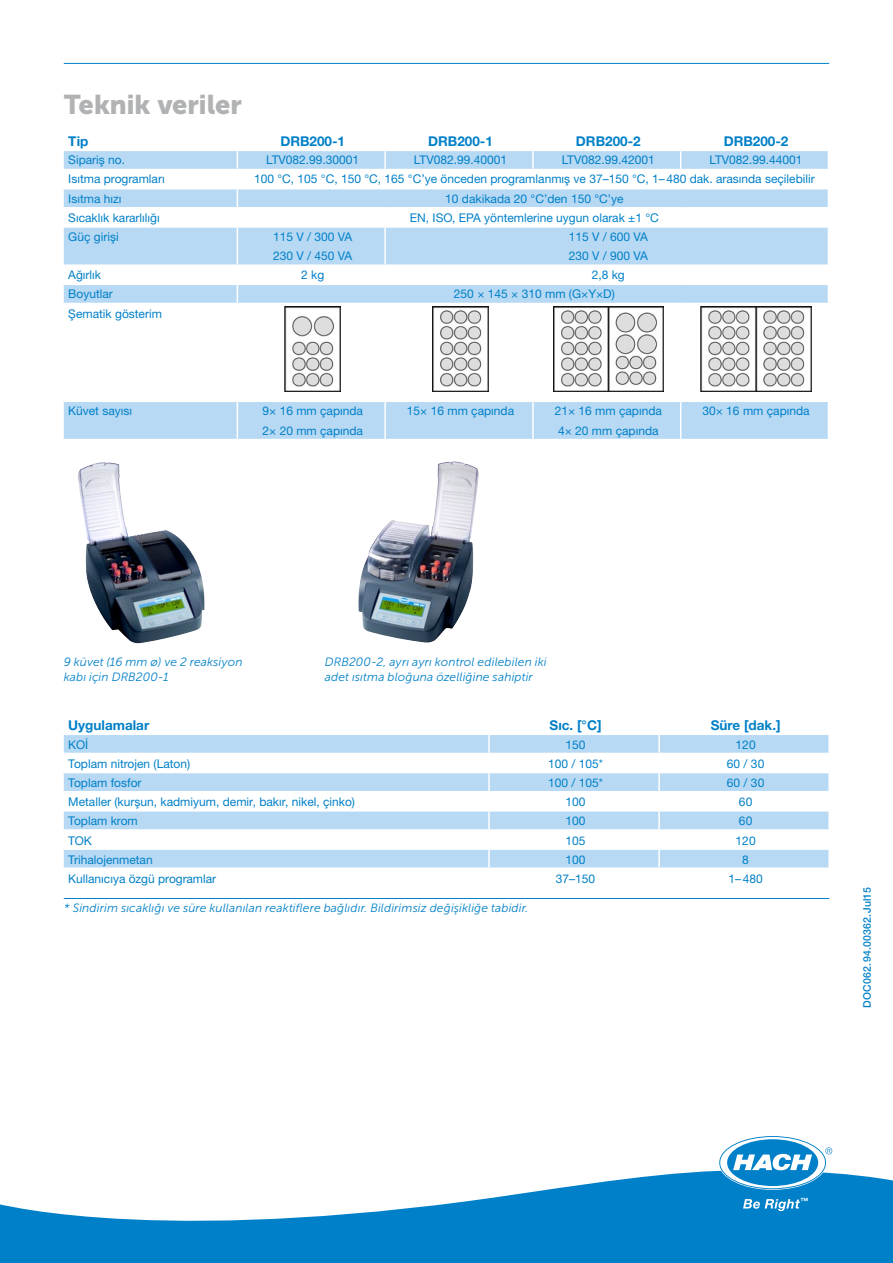
<style>
.page{position:relative;width:893px;height:1263px;background:#fff}
.page>*{position:absolute;margin:0;border:0;box-sizing:border-box;transform-origin:0 0}
.t1{font:27px "Museo Sans Cyrl 900";color:#b1b2b3}
.t2{font:700 13.5px "Helvetica Neue LTW1 G";color:#0080c8}
.t3{font:12px/19.5px "Helvetica Neue LTW1 G";color:#0080c8}
.t4{font:italic 12px/15px "Museo Sans Cyrl 300";letter-spacing:.015em;color:#0080c8}
.t5{font:500 10.5px "Helvetica Neue LTW1 G";letter-spacing:.02em;color:#0080c8}
</style>
<div class="page">
<hr style="left:64px;top:63px;width:765px;height:1px;background:#0080c8">
<svg style="left:0;top:1170px;width:893px;height:93px;fill:#0080c8"></svg>
<svg style="left:720px;top:1137px;width:112px;height:51px"></svg>
<svg style="left:743px;top:1198px;width:65px;height:13px"></svg>
<img style="left:78px;top:462px;width:127px;height:181px">
<img style="left:358px;top:461px;width:121px;height:182px">
<hr style="left:64px;top:898px;width:765px;height:1px;background:#0080c8">
<svg style="left:64px;top:735px;width:765px;height:133px"></svg>
<svg style="left:64px;top:151px;width:764px;height:288px;fill:#b7d9f4"></svg>
<svg style="left:384px;top:151px;width:2px;height:18px"></svg>
<svg style="left:532px;top:151px;width:2px;height:18px"></svg>
<svg style="left:680px;top:151px;width:1px;height:18px"></svg>
<hr style="left:64px;top:169px;width:173px;height:1px;background:#fff">
<hr style="left:237px;top:169px;width:148px;height:1px;background:#fff">
<hr style="left:385px;top:169px;width:148px;height:1px;background:#fff">
<hr style="left:533px;top:169px;width:148px;height:1px;background:#fff">
<hr style="left:681px;top:169px;width:148px;height:1px;background:#fff">
<hr style="left:64px;top:188px;width:173px;height:1px;background:#fff">
<hr style="left:237px;top:188px;width:148px;height:1px;background:#fff">
<hr style="left:385px;top:188px;width:148px;height:1px;background:#fff">
<hr style="left:533px;top:188px;width:148px;height:1px;background:#fff">
<hr style="left:681px;top:188px;width:148px;height:1px;background:#fff">
<hr style="left:64px;top:207px;width:173px;height:2px;background:#fff">
<hr style="left:237px;top:207px;width:148px;height:2px;background:#fff">
<svg style="left:237px;top:150px;width:1px;height:76px"></svg>
<hr style="left:385px;top:207px;width:148px;height:2px;background:#fff">
<hr style="left:533px;top:207px;width:148px;height:2px;background:#fff">
<hr style="left:681px;top:207px;width:148px;height:2px;background:#fff">
<hr style="left:64px;top:226px;width:173px;height:2px;background:#fff">
<hr style="left:237px;top:226px;width:148px;height:2px;background:#fff">
<hr style="left:237px;top:228px;width:1px;height:36px;background:#fff">
<hr style="left:385px;top:226px;width:148px;height:2px;background:#fff">
<hr style="left:384px;top:228px;width:2px;height:36px;background:#fff">
<hr style="left:533px;top:226px;width:148px;height:2px;background:#fff">
<hr style="left:681px;top:226px;width:148px;height:2px;background:#fff">
<hr style="left:64px;top:264px;width:173px;height:2px;background:#fff">
<hr style="left:237px;top:264px;width:148px;height:2px;background:#fff">
<hr style="left:385px;top:264px;width:148px;height:2px;background:#fff">
<svg style="left:384px;top:266px;width:2px;height:18px"></svg>
<hr style="left:533px;top:264px;width:148px;height:2px;background:#fff">
<hr style="left:681px;top:264px;width:148px;height:2px;background:#fff">
<hr style="left:64px;top:284px;width:173px;height:1px;background:#fff">
<hr style="left:237px;top:284px;width:148px;height:1px;background:#fff">
<svg style="left:237px;top:266px;width:1px;height:37px"></svg>
<hr style="left:385px;top:284px;width:148px;height:1px;background:#fff">
<hr style="left:533px;top:284px;width:148px;height:1px;background:#fff">
<hr style="left:681px;top:284px;width:148px;height:1px;background:#fff">
<hr style="left:64px;top:303px;width:173px;height:1px;background:#fff">
<hr style="left:237px;top:303px;width:148px;height:1px;background:#fff">
<hr style="left:237px;top:304px;width:1px;height:97px;background:#fff">
<hr style="left:385px;top:303px;width:148px;height:1px;background:#fff">
<hr style="left:384px;top:304px;width:2px;height:97px;background:#fff">
<hr style="left:533px;top:303px;width:148px;height:1px;background:#fff">
<hr style="left:532px;top:304px;width:2px;height:97px;background:#fff">
<hr style="left:681px;top:303px;width:148px;height:1px;background:#fff">
<hr style="left:680px;top:304px;width:1px;height:97px;background:#fff">
<hr style="left:64px;top:401px;width:173px;height:1px;background:#fff">
<hr style="left:237px;top:401px;width:148px;height:1px;background:#fff">
<hr style="left:237px;top:402px;width:1px;height:37px;background:#fff">
<hr style="left:385px;top:401px;width:148px;height:1px;background:#fff">
<hr style="left:384px;top:402px;width:2px;height:37px;background:#fff">
<hr style="left:533px;top:401px;width:148px;height:1px;background:#fff">
<hr style="left:532px;top:402px;width:2px;height:37px;background:#fff">
<hr style="left:681px;top:401px;width:148px;height:1px;background:#fff">
<hr style="left:680px;top:402px;width:1px;height:37px;background:#fff">
<img style="left:285px;top:306px;width:56px;height:85px">
<img style="left:433px;top:306px;width:55px;height:85px">
<img style="left:553px;top:306px;width:110px;height:85px">
<img style="left:701px;top:306px;width:110px;height:85px">
<h1 class="t1" style="left:64px;top:89px;width:180px">Teknik veriler</h1>
<p class="t2" style="left:68px;top:133px;width:22px">Tip</p>
<p class="t2" style="left:280px;top:133px;width:66px">DRB200-1</p>
<p class="t2" style="left:428px;top:133px;width:66px">DRB200-1</p>
<p class="t2" style="left:576px;top:133px;width:66px">DRB200-2</p>
<p class="t2" style="left:724px;top:133px;width:66px">DRB200-2</p>
<p class="t3" style="left:68px;top:150px;width:58px">Sipariş no.</p>
<p class="t3" style="left:266px;top:150px;width:95px">LTV082.99.30001</p>
<p class="t3" style="left:414px;top:150px;width:95px">LTV082.99.40001</p>
<p class="t3" style="left:562px;top:150px;width:95px">LTV082.99.42001</p>
<p class="t3" style="left:709px;top:150px;width:95px">LTV082.99.44001</p>
<p class="t3" style="left:68px;top:169px;width:98px">Isıtma programları</p>
<p class="t3" style="left:254px;top:169px;width:562px">100 °C, 105 °C, 150 °C, 165 °C’ye önceden programlanmış ve 37–150 °C, 1–480 dak. arasında seçilebilir</p>
<p class="t3" style="left:68px;top:188px;width:55px">Isıtma hızı</p>
<p class="t3" style="left:445px;top:188px;width:180px">10 dakikada 20 °C’den 150 °C’ye</p>
<p class="t3" style="left:68px;top:208px;width:93px">Sıcaklık kararlılığı</p>
<p class="t3" style="left:410px;top:208px;width:250px">EN, ISO, EPA yöntemlerine uygun olarak ±1 °C</p>
<p class="t3" style="left:68px;top:227px;width:52px">Güç girişi</p>
<p class="t3" style="left:273px;top:227px;width:81px">115 V / 300 VA<br>230 V / 450 VA</p>
<p class="t3" style="left:569px;top:227px;width:81px">115 V / 600 VA<br>230 V / 900 VA</p>
<p class="t3" style="left:68px;top:265px;width:34px">Ağırlık</p>
<p class="t3" style="left:301px;top:265px;width:25px">2 kg</p>
<p class="t3" style="left:592px;top:265px;width:35px">2,8 kg</p>
<p class="t3" style="left:68px;top:284px;width:46px">Boyutlar</p>
<p class="t3" style="left:454px;top:284px;width:162px">250 × 145 × 310 mm (G×Y×D)</p>
<p class="t3" style="left:68px;top:304px;width:95px">Şematik gösterim</p>
<p class="t3" style="left:68px;top:401px;width:65px">Küvet sayısı</p>
<p class="t3" style="left:262px;top:401px;width:102px">9× 16 mm çapında<br>2× 20 mm çapında</p>
<p class="t3" style="left:407px;top:401px;width:109px">15× 16 mm çapında</p>
<p class="t3" style="left:555px;top:401px;width:109px">21× 16 mm çapında<br>4× 20 mm çapında</p>
<p class="t3" style="left:702px;top:401px;width:109px">30× 16 mm çapında</p>
<p class="t4" style="left:64px;top:654px;width:180px">9 küvet (16 mm ø) ve 2 reaksiyon kabı için DRB200-1</p>
<p class="t2" style="left:68px;top:717px;width:82px">Uygulamalar</p>
<p class="t2" style="left:550px;top:717px;width:53px">Sıc. [°C]</p>
<p class="t2" style="left:711px;top:717px;width:71px">Süre [dak.]</p>
<p class="t3" style="left:68px;top:735px;width:21px">KOİ</p>
<p class="t3" style="left:566px;top:735px;width:22px">150</p>
<p class="t3" style="left:736px;top:735px;width:22px">120</p>
<p class="t3" style="left:68px;top:754px;width:123px">Toplam nitrojen (Laton)</p>
<p class="t3" style="left:548px;top:754px;width:56px">100 / 105*</p>
<p class="t3" style="left:727px;top:754px;width:39px">60 / 30</p>
<p class="t3" style="left:68px;top:773px;width:75px">Toplam fosfor</p>
<p class="t3" style="left:548px;top:773px;width:56px">100 / 105*</p>
<p class="t3" style="left:727px;top:773px;width:39px">60 / 30</p>
<p class="t3" style="left:68px;top:792px;width:288px">Metaller (kurşun, kadmiyum, demir, bakır, nikel, çinko)</p>
<p class="t3" style="left:566px;top:792px;width:22px">100</p>
<p class="t3" style="left:739px;top:792px;width:15px">60</p>
<p class="t3" style="left:68px;top:811px;width:71px">Toplam krom</p>
<p class="t3" style="left:566px;top:811px;width:22px">100</p>
<p class="t3" style="left:739px;top:811px;width:15px">60</p>
<p class="t3" style="left:68px;top:830px;width:25px">TOK</p>
<p class="t3" style="left:566px;top:830px;width:22px">105</p>
<p class="t3" style="left:736px;top:830px;width:22px">120</p>
<p class="t3" style="left:68px;top:849px;width:86px">Trihalojenmetan</p>
<p class="t3" style="left:566px;top:849px;width:22px">100</p>
<p class="t3" style="left:742px;top:849px;width:8px">8</p>
<p class="t3" style="left:68px;top:869px;width:150px">Kullanıcıya özgü programlar</p>
<p class="t3" style="left:556px;top:869px;width:41px">37–150</p>
<p class="t3" style="left:729px;top:869px;width:36px">1–480</p>
<p class="t4" style="left:64px;top:900px;width:466px">* Sindirim sıcaklığı ve süre kullanılan reaktiflere bağlıdır. Bildirimsiz değişikliğe tabidir.</p>
<p class="t4" style="left:325px;top:654px;width:223px">DRB200-2, ayrı ayrı kontrol edilebilen iki adet ısıtma bloğuna özelliğine sahiptir</p>
<p class="t5" style="left:861px;top:1008px;width:122px;rotate:-90deg">DOC062.94.00362.Jul15</p>
</div>
